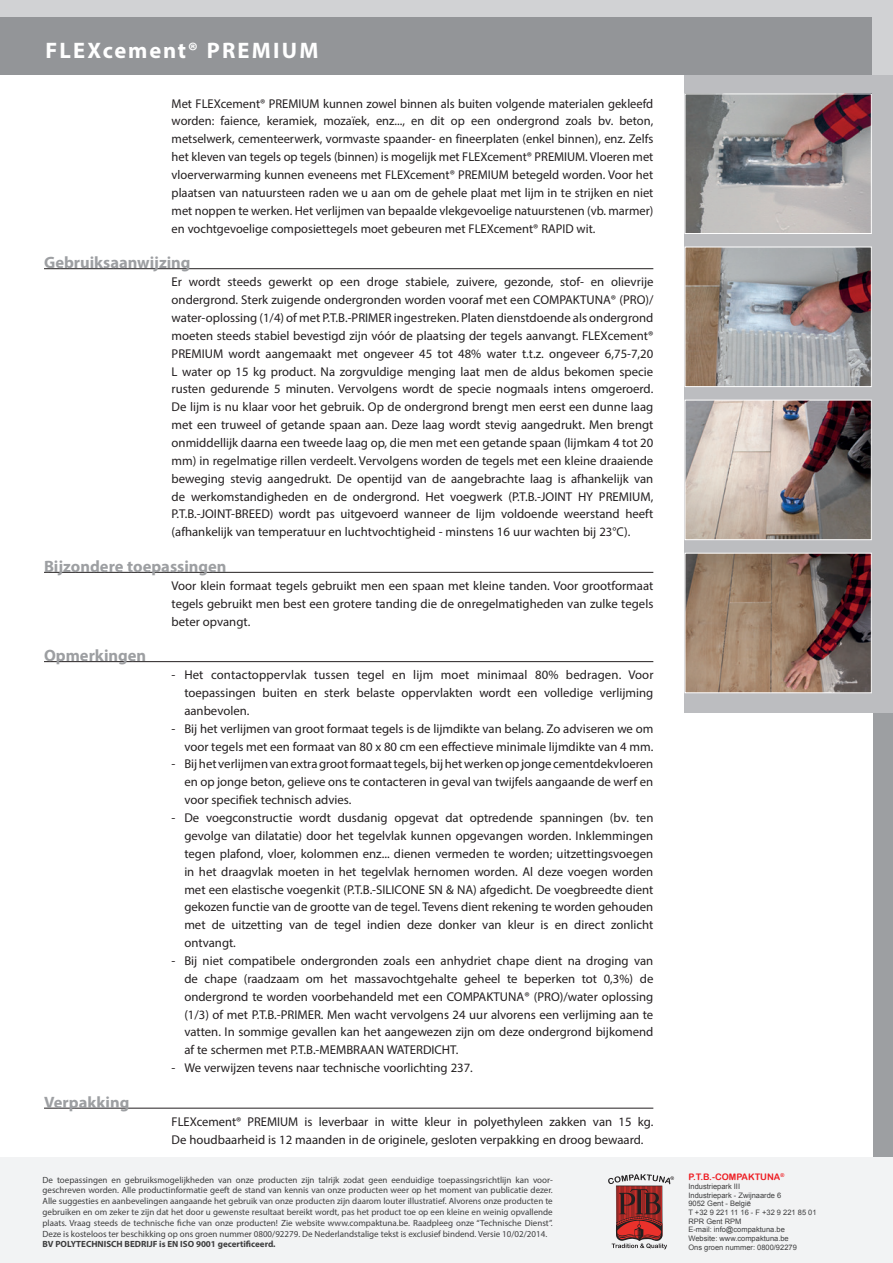
<style>
.page{position:relative;width:893px;height:1263px;background:#fff}
.page>*{position:absolute;margin:0;border:0;box-sizing:border-box;transform-origin:0 0}
.t1{font:700 22.5px "Myriad Pro";letter-spacing:.1em;color:#fff}
.t2{font:700 16.5px "Myriad Pro";color:#9d9fa2}
.t3{font:12.75px/17.9px "Myriad Pro";color:#231f20;text-align:justify}
.t4{font:9px/10.8px "Myriad Pro";color:#3e3e3f;text-align:justify}
.t5{font:700 9px "Myriad Pro";color:#3e3e3f}
.t6{font:9px "Arial Rounded MT Bold";color:#ee1d23}
.t7{font:7.5px/8.7px "Arial";color:#3e3e3f}
</style>
<div class="page">
<div style="left:873px;top:703px;width:20px;height:458px;background:#9d9fa2"></div>
<div style="left:685px;top:74px;width:208px;height:639px;background:#bcbdc0"></div>
<img style="left:687px;top:96px;width:183px;height:136px">
<div style="left:685px;top:94px;width:187px;height:140px;border:1px solid #fff"></div>
<img style="left:687px;top:249px;width:183px;height:136px">
<div style="left:685px;top:247px;width:187px;height:140px;border:1px solid #fff"></div>
<img style="left:687px;top:402px;width:183px;height:136px">
<div style="left:685px;top:400px;width:187px;height:140px;border:1px solid #fff"></div>
<img style="left:687px;top:555px;width:183px;height:136px">
<div style="left:685px;top:553px;width:187px;height:140px;border:1px solid #fff"></div>
<hr style="left:44px;top:268px;width:609px;height:1px;background:#231f20">
<hr style="left:44px;top:572px;width:609px;height:1px;background:#231f20">
<hr style="left:44px;top:661px;width:609px;height:1px;background:#231f20">
<hr style="left:44px;top:1108px;width:609px;height:1px;background:#231f20">
<div style="left:0;top:0;width:893px;height:75px;background:#d1d2d4"></div>
<div style="left:0;top:17px;width:872px;height:57px;background:#939598"></div>
<div style="left:0;top:1157px;width:893px;height:106px;background:#f2f3f4"></div>
<svg style="left:608px;top:1174px;width:66px;height:75px"></svg>
<h1 class="t1" style="left:45px;top:35px;width:275px">FLEXcement® PREMIUM</h1>
<p class="t3" style="left:172px;top:94px;width:483px">Met FLEXcement® PREMIUM kunnen zowel binnen als buiten volgende materialen gekleefd worden: faience, keramiek, mozaïek, enz..., en dit op een ondergrond zoals bv. beton, metselwerk, cementeerwerk, vormvaste spaander- en fineerplaten (enkel binnen), enz. Zelfs het kleven van tegels op tegels (binnen) is mogelijk met FLEXcement® PREMIUM. Vloeren met vloerverwarming kunnen eveneens met FLEXcement® PREMIUM betegeld worden. Voor het plaatsen van natuursteen raden we u aan om de gehele plaat met lijm in te strijken en niet met noppen te werken. Het verlijmen van bepaalde vlekgevoelige natuurstenen (vb. marmer) en vochtgevoelige composiettegels moet gebeuren met FLEXcement® RAPID wit.</p>
<p class="t2" style="left:44px;top:252px;width:148px">Gebruiksaanwijzing</p>
<p class="t3" style="left:172px;top:273px;width:483px">Er wordt steeds gewerkt op een droge stabiele, zuivere, gezonde, stof- en olievrije ondergrond. Sterk zuigende ondergronden worden vooraf met een COMPAKTUNA® (PRO)/ water-oplossing (1/4) of met P.T.B.-PRIMER ingestreken. Platen dienstdoende als ondergrond moeten steeds stabiel bevestigd zijn vóór de plaatsing der tegels aanvangt. FLEXcement® PREMIUM wordt aangemaakt met ongeveer 45 tot 48% water t.t.z. ongeveer 6,75-7,20<br>L water op 15 kg product. Na zorgvuldige menging laat men de aldus bekomen specie rusten gedurende 5 minuten. Vervolgens wordt de specie nogmaals intens omgeroerd.<br>De lijm is nu klaar voor het gebruik. Op de ondergrond brengt men eerst een dunne laag met een truweel of getande spaan aan. Deze laag wordt stevig aangedrukt. Men brengt onmiddellijk daarna een tweede laag op, die men met een getande spaan (lijmkam 4 tot 20 mm) in regelmatige rillen verdeelt. Vervolgens worden de tegels met een kleine draaiende beweging stevig aangedrukt. De opentijd van de aangebrachte laag is afhankelijk van de werkomstandigheden en de ondergrond. Het voegwerk (P.T.B.-JOINT HY PREMIUM, P.T.B.-JOINT-BREED) wordt pas uitgevoerd wanneer de lijm voldoende weerstand heeft (afhankelijk van temperatuur en luchtvochtigheid - minstens 16 uur wachten bij 23°C).</p>
<p class="t2" style="left:44px;top:556px;width:184px">Bijzondere toepassingen</p>
<p class="t3" style="left:172px;top:576px;width:483px">Voor klein formaat tegels gebruikt men een spaan met kleine tanden. Voor grootformaat tegels gebruikt men best een grotere tanding die de onregelmatigheden van zulke tegels beter opvangt.</p>
<p class="t2" style="left:44px;top:645px;width:104px">Opmerkingen</p>
<p class="t3" style="left:184px;top:666px;width:471px;text-indent:-13px">- Het contactoppervlak tussen tegel en lijm moet minimaal 80% bedragen. Voor toepassingen buiten en sterk belaste oppervlakten wordt een volledige verlijming aanbevolen.</p>
<p class="t3" style="left:172px;top:719px;width:483px;text-align:right">- Bij het verlijmen van groot formaat tegels is de lijmdikte van belang. Zo adviseren we om voor tegels met een formaat van 80 x 80 cm een effectieve minimale lijmdikte van 4 mm.</p>
<p class="t3" style="left:184px;top:755px;width:470px;text-indent:-13px">- Bij het verlijmen van extra groot formaat tegels, bij het werken op jonge cementdekvloeren en op jonge beton, gelieve ons te contacteren in geval van twijfels aangaande de werf en voor specifiek technisch advies.</p>
<p class="t3" style="left:184px;top:809px;width:471px;text-indent:-13px">- De voegconstructie wordt dusdanig opgevat dat optredende spanningen (bv. ten gevolge van dilatatie) door het tegelvlak kunnen opgevangen worden. Inklemmingen tegen plafond, vloer, kolommen enz... dienen vermeden te worden; uitzettingsvoegen in het draagvlak moeten in het tegelvlak hernomen worden. Al deze voegen worden met een elastische voegenkit (P.T.B.-SILICONE SN &amp; NA) afgedicht. De voegbreedte dient gekozen functie van de grootte van de tegel. Tevens dient rekening te worden gehouden met de uitzetting van de tegel indien deze donker van kleur is en direct zonlicht ontvangt.</p>
<p class="t3" style="left:184px;top:951px;width:471px;text-indent:-13px">- Bij niet compatibele ondergronden zoals een anhydriet chape dient na droging van de chape (raadzaam om het massavochtgehalte geheel te beperken tot 0,3%) de ondergrond te worden voorbehandeld met een COMPAKTUNA® (PRO)/water oplossing (1/3) of met P.T.B.-PRIMER. Men wacht vervolgens 24 uur alvorens een verlijming aan te vatten. In sommige gevallen kan het aangewezen zijn om deze ondergrond bijkomend af te schermen met P.T.B.-MEMBRAAN WATERDICHT.</p>
<p class="t3" style="left:172px;top:1059px;width:303px">- We verwijzen tevens naar technische voorlichting 237.</p>
<p class="t2" style="left:44px;top:1091px;width:87px">Verpakking</p>
<p class="t3" style="left:172px;top:1112px;width:483px">FLEXcement® PREMIUM is leverbaar in witte kleur in polyethyleen zakken van 15 kg.<br>De houdbaarheid is 12 maanden in de originele, gesloten verpakking en droog bewaard.</p>
<p class="t4" style="left:43px;top:1174px;width:512px">De toepassingen en gebruiksmogelijkheden van onze producten zijn talrijk zodat geen eenduidige toepassingsrichtlijn kan voor&shy;geschreven worden. Alle productinformatie geeft de stand van kennis van onze producten weer op het moment van publicatie dezer.<br>Alle suggesties en aanbevelingen aangaande het gebruik van onze producten zijn daarom louter illustratief. Alvorens onze producten te gebruiken en om zeker te zijn dat het door u gewenste resultaat bereikt wordt, pas het product toe op een kleine en weinig opvallende plaats. Vraag steeds de technische fiche van onze producten! Zie website www.compaktuna.be. Raadpleeg onze “Technische Dienst”.<br>Deze is kosteloos ter beschikking op ons groen nummer 0800/92279. De Nederlandstalige tekst is exclusief bindend. Versie 10/02/2014.</p>
<p class="t5" style="left:43px;top:1238px;width:235px">BV POLYTECHNISCH BEDRIJF is EN ISO 9001 gecertificeerd.</p>
<p class="t6" style="left:688px;top:1172px;width:97px">P.T.B.-COMPAKTUNA<sup>®</sup></p>
<p class="t7" style="left:688px;top:1182px;width:130px">Industriepark III<br>Industriepark - Zwijnaarde 6<br>9052 Gent - België<br>T +32 9 221 11 16 - F +32 9 221 85 01<br>RPR Gent RPM<br>E-mail: info@compaktuna.be<br>Website: www.compaktuna.be<br>Ons groen nummer: 0800/92279</p>
</div>
